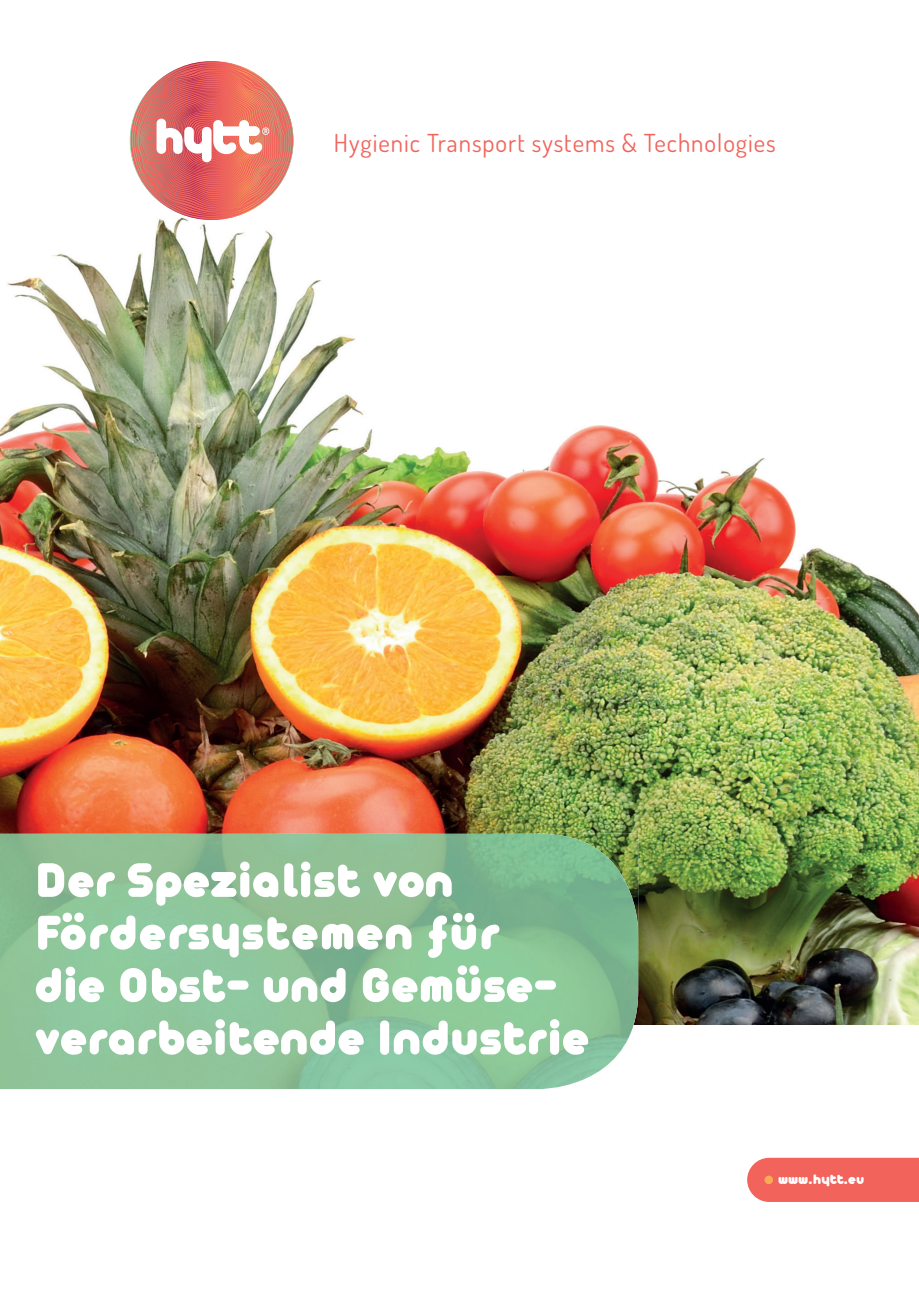
<style>
.page{position:relative;width:919px;height:1289px;background:#fff}
.page>*{position:absolute;margin:0;border:0;box-sizing:border-box;transform-origin:0 0}
.t1{font:900 52.5px/52.5px "Arista Pro";color:#fff}
.t2{font:24.75px "Dosis";letter-spacing:.04em;color:#f1635b}
.t3{font:900 15px "Arista Pro";color:#fff}
</style>
<div class="page">
<img style="left:0;top:133px;width:918px;height:892px">
<img style="left:0;top:833px;width:638px;height:256px">
<svg style="left:130px;top:61px;width:163px;height:159px"></svg>
<div style="left:747px;top:1157px;width:171px;height:44px;background:#f1635b"></div>
<div style="left:764px;top:1175px;width:9px;height:9px;background:#faac55;border-radius:50%"></div>
<p class="t2" style="left:334px;top:127px;width:443px">Hygienic Transport systems &amp; Technologies</p>
<p class="t1" style="left:35px;top:854px;width:556px">Der Spezialist von<br>Fördersystemen für<br>die Obst- und Gemüse&shy;verarbeitende Industrie</p>
<p class="t3" style="left:778px;top:1169px;width:88px">www.hytt.eu</p>
</div>
